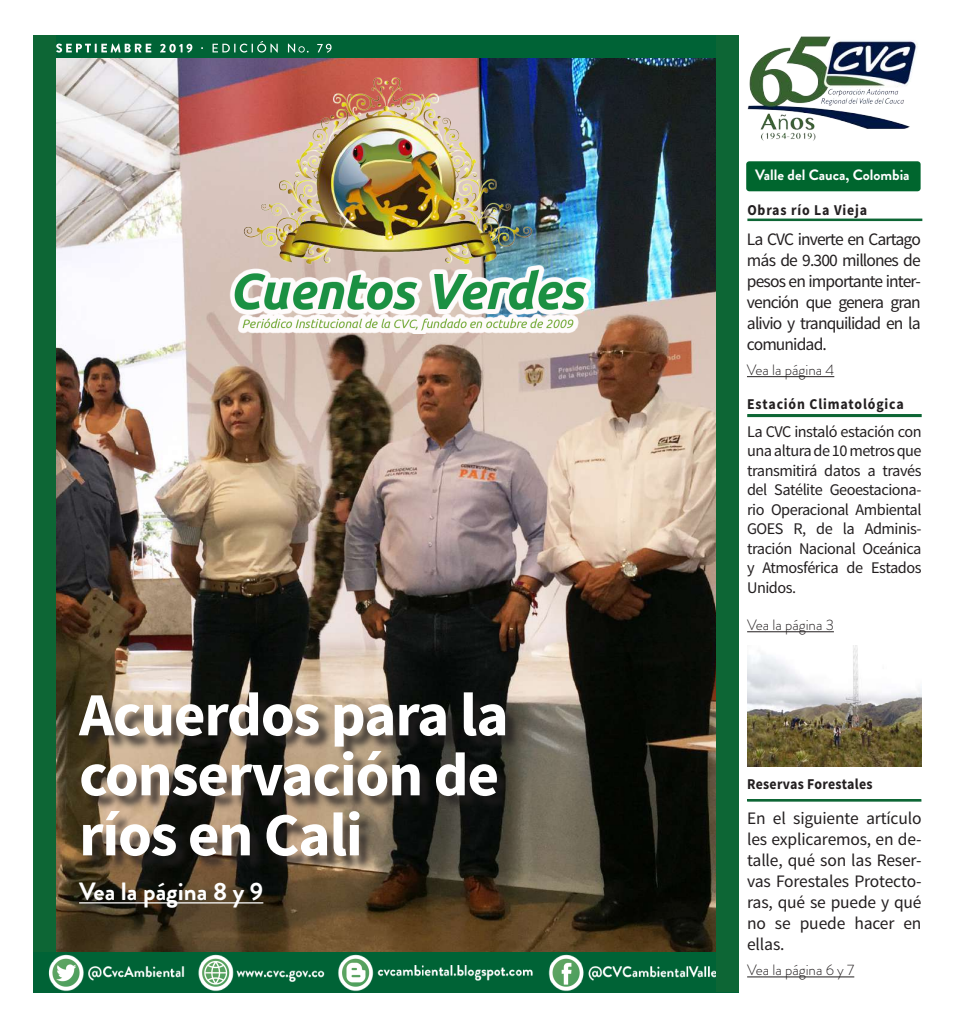
<style>
.page{position:relative;width:957px;height:1028px;background:#fff}
.page>*{position:absolute;margin:0;border:0;box-sizing:border-box;transform-origin:0 0}
.t1{font:700 61.25px/60px "Source Sans Pro";letter-spacing:-.02em;color:#fff}
.t2{font:700 25px "Brandon Grotesque";color:#fff}
.t3{font:17.5px/21px "Source Sans Pro";letter-spacing:-.04em;color:#231f20;text-align:justify}
.t4{font:16.25px/19.5px "Source Sans Pro";letter-spacing:-.03em;color:#231f20;text-align:justify}
.t5{font:300 15px "Brandon Grotesque";color:#231f20}
.t6{font:700 15px "Source Sans Pro";letter-spacing:.06em;color:#231f20;scale:.92 1}
.t7{font:700 15px "Brandon Grotesque";color:#fff}
.t8{font:700 15px "Source Sans Pro";letter-spacing:.02em;color:#231f20;scale:.92 1}
</style>
<div class="page">
<img style="left:56px;top:58px;width:660px;height:893px">
<div style="left:37px;top:35px;width:701px;height:23px;background:#006336"></div>
<img style="left:181px;top:58px;width:425px;height:36px">
<div style="left:746px;top:161px;width:174px;height:30px;background:#00662e;border-radius:3px"></div>
<div style="left:747px;top:799px;width:174px;height:2px;border:1px solid #0d6635"></div>
<hr style="left:747px;top:376px;width:87px;height:1px;background:#231f20">
<hr style="left:79px;top:902px;width:184px;height:1px;background:#fff">
<div style="left:33px;top:35px;width:23px;height:957px;background:#0d6635"></div>
<hr style="left:747px;top:976px;width:107px;height:1px;background:#231f20">
<hr style="left:747px;top:631px;width:87px;height:1px;background:#231f20">
<div style="left:33px;top:951px;width:705px;height:41px;background:#006336"></div>
<img style="left:747px;top:36px;width:171px;height:105px">
<div style="left:81px;top:694px;width:439px;height:177px;background:#231f20;opacity:.75"></div>
<hr style="left:747px;top:414px;width:174px;height:3px;background:#0d6635">
<div style="left:747px;top:218px;width:175px;height:3px;border:1px solid #0d6635"></div>
<img style="left:56px;top:94px;width:660px;height:240px">
<svg style="left:56px;top:44px;width:95px;height:9px"></svg>
<svg style="left:160px;top:44px;width:32px;height:9px"></svg>
<svg style="left:212px;top:41px;width:66px;height:12px"></svg>
<svg style="left:288px;top:44px;width:21px;height:9px"></svg>
<svg style="left:317px;top:44px;width:14px;height:9px"></svg>
<img style="left:48px;top:954px;width:668px;height:38px">
<img style="left:747px;top:645px;width:175px;height:121px">
<div style="left:716px;top:35px;width:22px;height:957px;background:#0d6635"></div>
<h1 class="t1" style="left:79px;top:687px;width:431px">Acuerdos para la conservación de ríos en Cali</h1>
<h2 class="t2" style="left:79px;top:874px;width:186px">Vea la página 8 y 9</h2>
<p class="t7" style="left:755px;top:164px;width:156px">Valle del Cauca, Colombia</p>
<p class="t6" style="left:747px;top:201px;width:132px">Obras río La Vieja</p>
<p class="t3" style="left:747px;top:229px;width:175px">La CVC inverte en Cartago más de 9.300 millones de pesos en importante inter&shy;vención que genera gran alivio y tranquilidad en la comunidad.</p>
<p class="t5" style="left:747px;top:360px;width:89px">Vea la página 4</p>
<p class="t6" style="left:747px;top:394px;width:172px">Estación Climatológica</p>
<p class="t4" style="left:747px;top:422px;width:176px">La CVC instaló estación con una altura de 10 metros que transmitirá datos a través del Satélite Geoestaciona&shy;rio Operacional Ambiental GOES R, de la Adminis&shy;tración Nacional Oceánica y Atmosférica de Estados Unidos.</p>
<p class="t5" style="left:747px;top:615px;width:88px">Vea la página 3</p>
<p class="t8" style="left:747px;top:774px;width:138px">Reservas Forestales</p>
<p class="t3" style="left:747px;top:808px;width:176px">En el siguiente artículo les explicaremos, en de&shy;talle, qué son las Reser&shy;vas Forestales Protecto&shy;ras, qué se puede y qué no se puede hacer en ellas.</p>
<p class="t5" style="left:747px;top:960px;width:109px">Vea la página 6 y 7</p>
</div>
